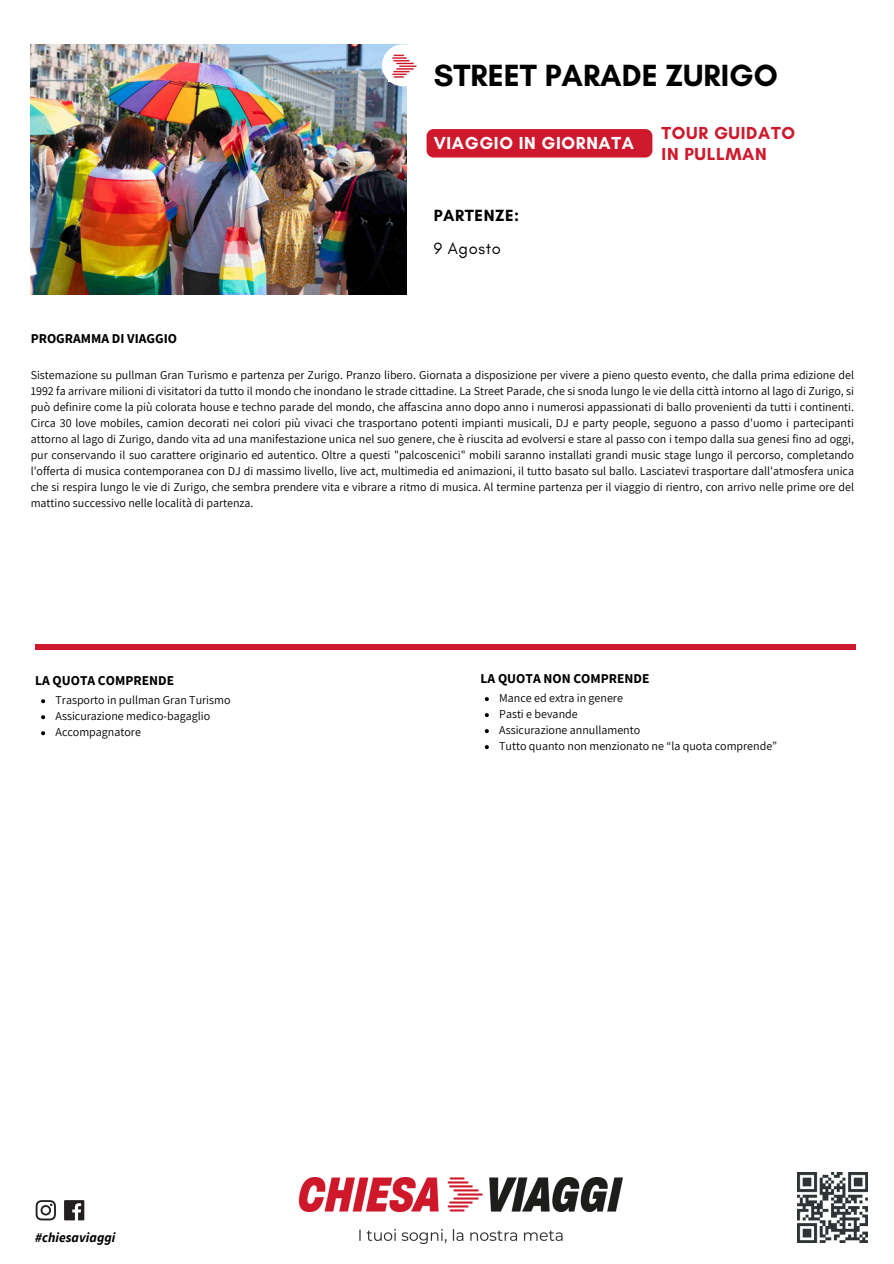
<style>
.page{position:relative;width:894px;height:1264px;background:#fff}
.page>*{position:absolute;margin:0;border:0;box-sizing:border-box;transform-origin:0 0}
.t1{font:700 31.2px "Glacial Indifference";color:#000}
.t2{font:700 17.7px/20.2px "Glacial Indifference";letter-spacing:.035em;color:#ce192c}
.t3{font:700 17.7px "Glacial Indifference";letter-spacing:.035em;color:#fff}
.t4{font:700 16.5px "Glacial Indifference";letter-spacing:.035em;color:#000}
.t5{font:16.5px "Glacial Indifference";letter-spacing:.035em;color:#000}
.t6{font:700 13.5px "Source Sans Pro";color:#000}
.t7{font:italic 700 13.5px "Source Sans Pro";letter-spacing:.005em;color:#000}
.t8{font:12px/16px "Assistant";color:#000;text-align:justify}
</style>
<div class="page">
<div style="left:35px;top:644px;width:820px;height:5px;background:#ce192c"></div>
<img style="left:31px;top:44px;width:375px;height:250px">
<div style="left:382px;top:44px;width:42px;height:42px;background:#fff;border-radius:50%"></div>
<img style="left:388px;top:54px;width:29px;height:27px">
<img style="left:298px;top:1177px;width:324px;height:65px">
<img style="left:797px;top:1172px;width:70px;height:70px">
<img style="left:35px;top:1200px;width:50px;height:21px">
<svg style="left:41px;top:699px;width:4px;height:4px"></svg>
<svg style="left:41px;top:715px;width:4px;height:4px"></svg>
<svg style="left:41px;top:731px;width:4px;height:4px"></svg>
<svg style="left:484px;top:697px;width:4px;height:4px"></svg>
<svg style="left:484px;top:713px;width:4px;height:4px"></svg>
<svg style="left:484px;top:729px;width:4px;height:4px"></svg>
<svg style="left:484px;top:745px;width:4px;height:4px"></svg>
<div style="left:426px;top:129px;width:226px;height:28px;background:#ce192c;border-radius:7px"></div>
<p class="t1" style="left:433px;top:56px;width:345px">STREET PARADE ZURIGO</p>
<p class="t6" style="left:31px;top:329px;width:148px">PROGRAMMA DI VIAGGIO</p>
<p class="t3" style="left:433px;top:133px;width:202px">VIAGGIO IN GIORNATA</p>
<p class="t4" style="left:433px;top:205px;width:87px">PARTENZE:</p>
<p class="t5" style="left:433px;top:238px;width:69px">9 Agosto</p>
<p class="t2" style="left:661px;top:123px;width:135px">TOUR GUIDATO<br>IN PULLMAN</p>
<p class="t8" style="left:31px;top:366px;width:824px">Sistemazione su pullman Gran Turismo e partenza per Zurigo. Pranzo libero. Giornata a disposizione per vivere a pieno questo evento, che dalla prima edizione del 1992 fa arrivare milioni di visitatori da tutto il mondo che inondano le strade cittadine. La Street Parade, che si snoda lungo le vie della città intorno al lago di Zurigo, si può definire come la più colorata house e techno parade del mondo, che affascina anno dopo anno i numerosi appassionati di ballo provenienti da tutti i continenti.<br>Circa 30 love mobiles, camion decorati nei colori più vivaci che trasportano potenti impianti musicali, DJ e party people, seguono a passo d'uomo i partecipanti attorno al lago di Zurigo, dando vita ad una manifestazione unica nel suo genere, che è riuscita ad evolversi e stare al passo con i tempo dalla sua genesi fino ad oggi, pur conservando il suo carattere originario ed autentico. Oltre a questi "palcoscenici" mobili saranno installati grandi music stage lungo il percorso, completando l'offerta di musica contemporanea con DJ di massimo livello, live act, multimedia ed animazioni, il tutto basato sul ballo. Lasciatevi trasportare dall'atmosfera unica che si respira lungo le vie di Zurigo, che sembra prendere vita e vibrare a ritmo di musica. Al termine partenza per il viaggio di rientro, con arrivo nelle prime ore del mattino successivo nelle località di partenza.</p>
<h4 class="t6" style="left:35px;top:671px;width:140px">LA QUOTA COMPRENDE</h4>
<h4 class="t6" style="left:480px;top:670px;width:170px">LA QUOTA NON COMPRENDE</h4>
<h1 class="t8" style="left:55px;top:691px;width:176px">Trasporto in pullman Gran Turismo</h1>
<h2 class="t8" style="left:55px;top:707px;width:156px">Assicurazione medico-bagaglio</h2>
<h2 class="t8" style="left:55px;top:723px;width:87px">Accompagnatore</h2>
<p class="t7" style="left:35px;top:1228px;width:82px">#chiesaviaggi</p>
<h2 class="t8" style="left:499px;top:689px;width:125px">Mance ed extra in genere</h2>
<h3 class="t8" style="left:499px;top:705px;width:80px">Pasti e bevande</h3>
<h4 class="t8" style="left:499px;top:721px;width:142px">Assicurazione annullamento</h4>
<p class="t8" style="left:499px;top:737px;width:279px">Tutto quanto non menzionato ne “la quota comprende”</p>
</div>
